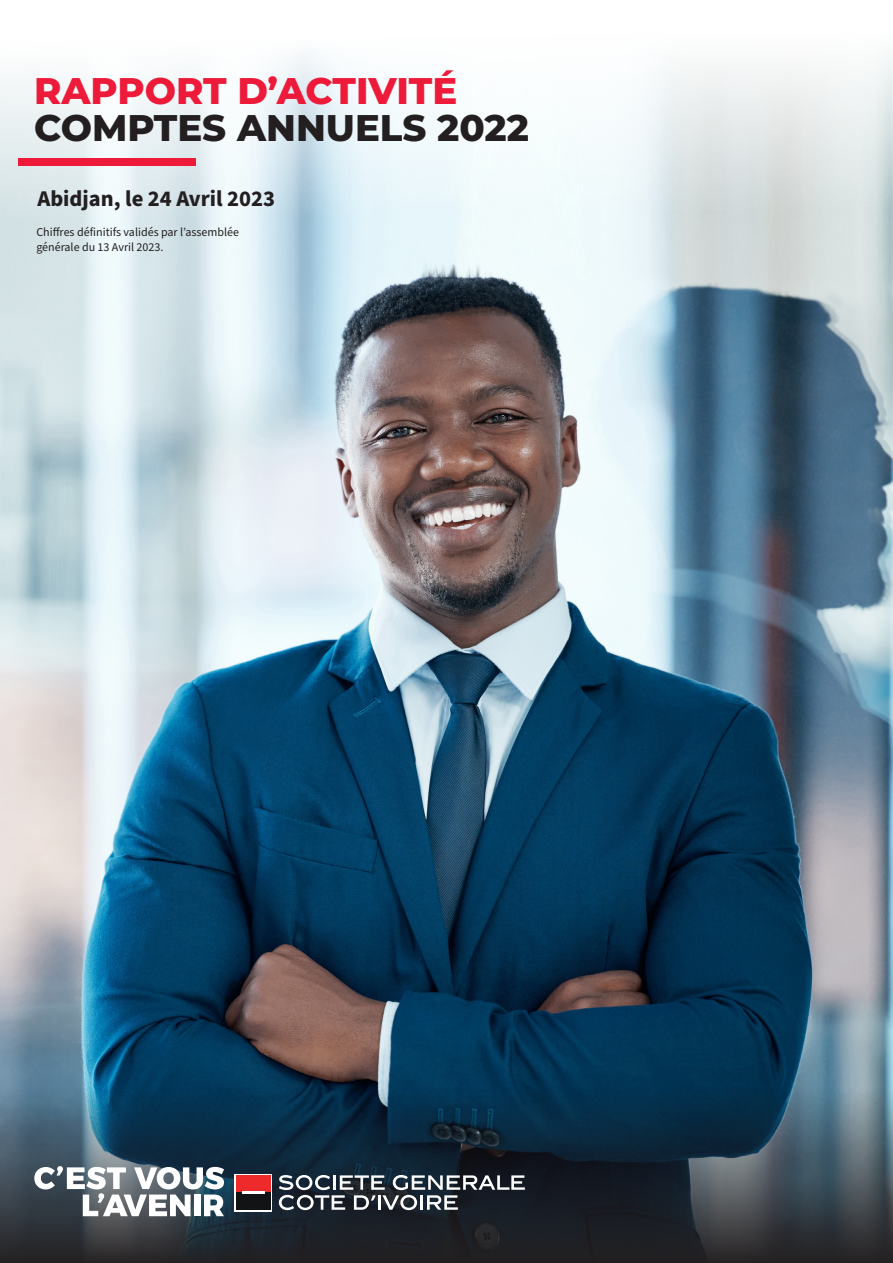
<style>
.page{position:relative;width:893px;height:1263px;background:#fff}
.page>*{position:absolute;margin:0;border:0;box-sizing:border-box;transform-origin:0 0}
.t1{font:800 37.05px "Montserrat";color:#231f20}
.t2{font:800 37.05px "Montserrat";color:#ed1a3a}
.texte_en_gras{font:700 22.5px "Source Sans Pro";color:#231f20}
.t3{font:12px/14.4px "Source Sans Pro";color:#231f20}
</style>
<div class="page">
<img style="left:0;top:224px;width:893px;height:865px">
<svg style="left:0;top:1089px;width:893px;height:174px;background:#223644"></svg>
<div style="left:235px;top:1174px;width:37px;height:37px;background:#fff"></div>
<svg style="left:34px;top:1166px;width:190px;height:50px"></svg>
<div style="left:194px;top:1194px;width:6px;height:22px;background:#fff"></div>
<div style="left:236px;top:1175px;width:35px;height:18px;background:#ee2a2b"></div>
<div style="left:236px;top:1193px;width:35px;height:17px;background:#111314"></div>
<hr style="left:243px;top:1191px;width:22px;height:2px;background:#fff">
<svg style="left:279px;top:1175px;width:246px;height:35px"></svg>
<svg style="left:0;top:54px;width:893px;height:170px"></svg>
<div style="left:18px;top:158px;width:178px;height:7px;background:#ed1a3a"></div>
<p class="t2" style="left:34px;top:64px;width:425px">RAPPORT D’ACTIVITÉ</p>
<p class="t1" style="left:34px;top:101px;width:496px">COMPTES ANNUELS 2022</p>
<p class="texte_en_gras" style="left:37px;top:184px;width:239px">Abidjan, le 24 Avril 2023</p>
<p class="t3" style="left:36px;top:226px;width:204px">Chiffres définitifs validés par l’assemblée générale du 13 Avril 2023.</p>
</div>
